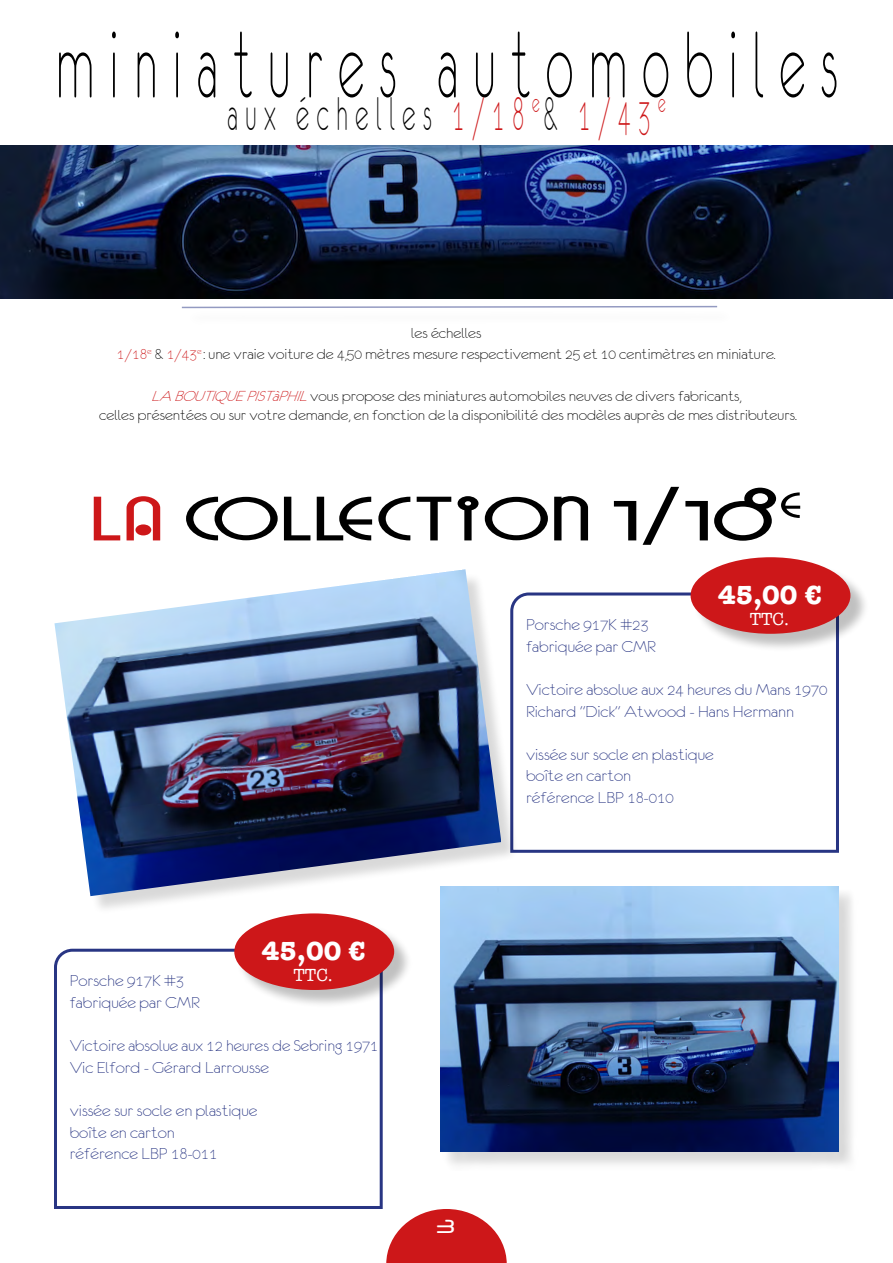
<style>
.page{position:relative;width:893px;height:1263px;background:#fff}
.page>*{position:absolute;margin:0;border:0;box-sizing:border-box;transform-origin:0 0}
.t1{font:108px "Brazilia";letter-spacing:.28em;color:#000;scale:.5 1}
.t2{font:67.5px "Grado Gradoo NF";color:#000;scale:1.45 1}
.t3{font:54px "Brazilia";letter-spacing:.28em;color:#000;scale:.5 1}
.t4{font:700 27px "American Typewriter";color:#fff}
.t5{font:18px/21.6px "Brazilia";color:#283583}
.t6{font:18px "American Typewriter";color:#fff}
.t7{font:18px "Neuropol";color:#fff}
.t8{font:16.5px/21.6px "Brazilia";color:#000;text-align:center}
.s1{color:#cd1719}
.s2{font-style:italic;color:#cd1719}
</style>
<div class="page">
<svg style="left:386px;top:1209px;width:121px;height:54px"></svg>
<svg style="left:181px;top:305px;width:537px;height:4px"></svg>
<svg style="left:520px;top:592px;width:319px;height:261px"></svg>
<div style="left:693px;top:559px;width:176px;height:94px;background:#000;opacity:.25"></div>
<div style="left:691px;top:557px;width:159px;height:77px;background:#cd1719;border-radius:50%"></div>
<img style="left:0;top:145px;width:893px;height:154px">
<div style="left:57px;top:572px;width:463px;height:342px;background:#000;opacity:.15"></div>
<img style="left:54px;top:569px;width:447px;height:327px">
<div style="left:442px;top:888px;width:416px;height:283px;background:#000;opacity:.15"></div>
<img style="left:440px;top:886px;width:399px;height:265px">
<svg style="left:54px;top:948px;width:329px;height:261px"></svg>
<div style="left:237px;top:915px;width:176px;height:94px;background:#000;opacity:.25"></div>
<div style="left:234px;top:913px;width:160px;height:77px;background:#cd1719;border-radius:50%"></div>
<h1 class="t1" style="left:55px;top:10px;width:1566px">miniatures automobiles</h1>
<h3 class="t3" style="left:227px;top:86px;width:878px">aux échelles <span class="s1">1/18</span> <sup>e</sup>&amp; <span class="s1">1/43</span> <sup>e</sup></h3>
<p class="t8" style="left:117px;top:322px;width:660px">les échelles<br><span class="s1">1/18</span><sup>e</sup> &amp; <span class="s1">1/43</span><sup>e</sup> : une vraie voiture de 4,50 mètres mesure respectivement 25 et 10 centimètres en miniature.</p>
<p class="t8" style="left:99px;top:386px;width:699px;line-height:19.8px"><span class="s2">LA BOUTIQUEPISTàPHIL</span>vous propose des miniatures automobiles neuves de divers fabricants,<br>celles présentées ou sur votre demande, en fonction de la disponibilité des modèles auprès de mes distributeurs.</p>
<h2 class="t2" style="left:91px;top:470px;width:492px"><span class="s1">LA</span> COLLECTION 1/18<sup>E</sup></h2>
<h3 class="t4" style="left:262px;top:927px;width:106px">45,00 €</h3>
<p class="t6" style="left:293px;top:962px;width:41px">TTC.</p>
<p class="t5" style="left:70px;top:970px;width:131px">Porsche 917K #3 fabriquée par CMR</p>
<p class="t5" style="left:70px;top:1035px;width:310px">Victoire absolue aux 12 heures de Sebring 1971<br>Vic Elford - Gérard Larrousse</p>
<p class="t5" style="left:70px;top:1100px;width:189px">vissée sur socle en plastique boîte en carton<br>référence LBP 18-011</p>
<p class="t7" style="left:436px;top:1215px;width:19px">3</p>
<h3 class="t4" style="left:718px;top:571px;width:106px">45,00 €</h3>
<p class="t6" style="left:750px;top:605px;width:41px">TTC.</p>
<p class="t5" style="left:526px;top:614px;width:131px">Porsche 917K #23 fabriquée par CMR</p>
<p class="t5" style="left:526px;top:679px;width:303px">Victoire absolue aux 24 heures du Mans 1970<br>Richard "Dick" Atwood - Hans Hermann</p>
<p class="t5" style="left:526px;top:743px;width:189px">vissée sur socle en plastique boîte en carton<br>référence LBP 18-010</p>
</div>
